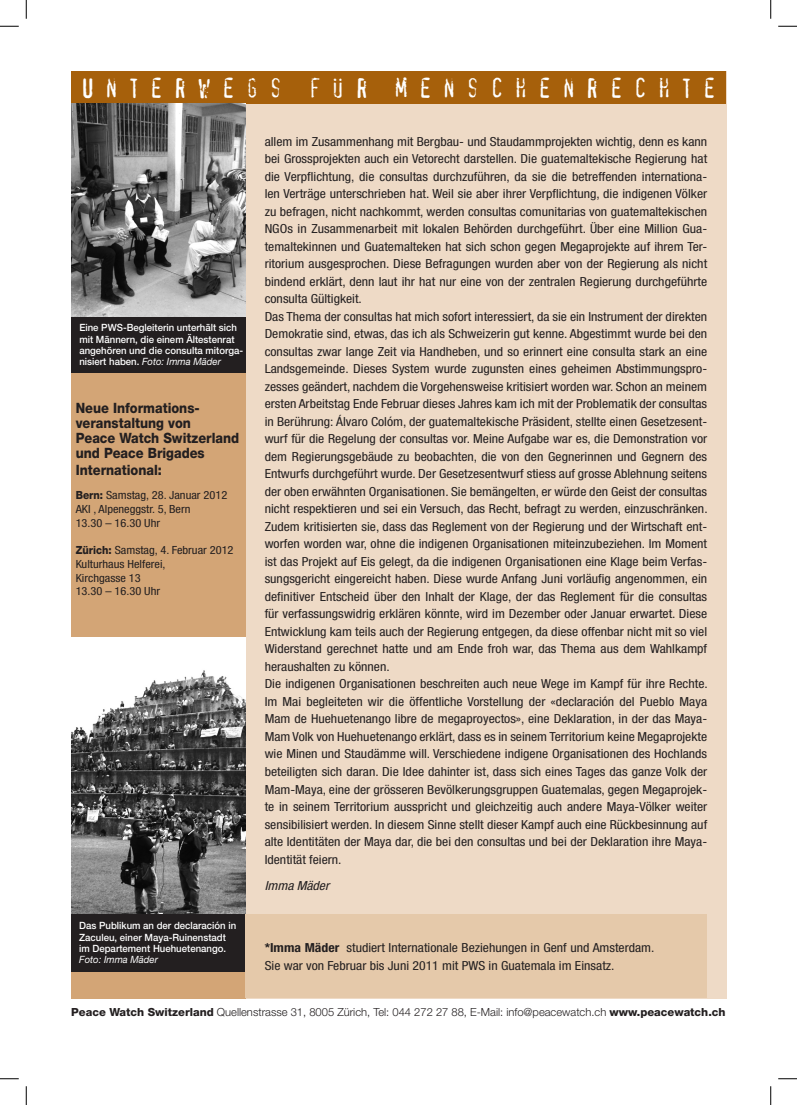
<style>
.page{position:relative;width:797px;height:1105px;background:#fff}
.page>*{position:absolute;margin:0;border:0;box-sizing:border-box;transform-origin:0 0}
.t1{font:26.5px "Confidential";letter-spacing:.4em;color:#fff}
.Mengensatz{font:800 14.25px/15px "Helvetica Neue LT";color:#231f20;scale:.9 1}
.Mengensatz-2{font:condensed 12.5px/17.5px "Helvetica Neue LT";color:#231f20;text-align:justify;scale:1.1 1}
.Mengensatz-3{font:italic condensed 12.5px "Helvetica Neue LT";color:#231f20;scale:1.1 1}
.Mengensatz-4{font:condensed 11.25px/13.8px "Helvetica Neue LT";color:#231f20;scale:1.1 1}
.Mengensatz-5{font:300 11.12px "Helvetica Neue LT";color:#231f20}
.Mengensatz-6{font:500 10px/11.2px "Helvetica Neue LT";color:#fff;scale:.96 1}
.Mengensatz-7{font:italic 10px "Helvetica Neue LT";color:#fff;scale:.96 1}
.s1{font-weight:400;font-style:italic}
.s2{font-weight:800;font-stretch:normal}
.s3{font-weight:700}
.s4{font-weight:800}
</style>
<div class="page">
<div style="left:71px;top:71px;width:655px;height:927px;background:#eedac6"></div>
<div style="left:71px;top:71px;width:174px;height:927px;background:#d3a576"></div>
<div style="left:71px;top:71px;width:654px;height:33px;background:#a6600b"></div>
<img style="left:71px;top:637px;width:174px;height:277px">
<img style="left:71px;top:104px;width:174px;height:213px">
<div style="left:71px;top:317px;width:174px;height:56px;background:#231f20"></div>
<div style="left:71px;top:914px;width:174px;height:58px;background:#231f20"></div>
<div style="left:245px;top:914px;width:462px;height:84px;background:#e5c9aa"></div>
<svg style="left:0;top:25px;width:19px;height:2px"></svg>
<svg style="left:778px;top:25px;width:19px;height:2px"></svg>
<svg style="left:0;top:1078px;width:19px;height:1px"></svg>
<svg style="left:778px;top:1078px;width:19px;height:1px"></svg>
<svg style="left:25px;top:0;width:2px;height:19px"></svg>
<svg style="left:25px;top:1086px;width:2px;height:19px"></svg>
<svg style="left:770px;top:0;width:1px;height:19px"></svg>
<svg style="left:770px;top:1086px;width:1px;height:19px"></svg>
<p class="t1" style="left:81px;top:77px;width:636px">UNTERWEGS FÜR MENSCHENRECHTE</p>
<p class="Mengensatz-6" style="left:79px;top:322px;width:172px">Eine PWS-Begleiterin unterhält sich mit Männern, die einem Ältestenrat angehören und die consulta mitorga&shy;nisiert haben. <span class="s1">Foto: Imma Mäder</span></p>
<p class="Mengensatz" style="left:76px;top:400px;width:183px">Neue Informations&shy;veranstaltung von<br>Peace Watch Switzerland und Peace Brigades</p>
<p class="Mengensatz" style="left:76px;top:463px;width:97px">International:</p>
<p class="Mengensatz-4" style="left:76px;top:488px;width:139px"><span class="s2">Bern:</span> Samstag, 28. Januar 2012<br>AKI , Alpeneggstr. 5, Bern</p>
<p class="Mengensatz-4" style="left:76px;top:516px;width:78px">13.30 – 16.30 Uhr</p>
<p class="Mengensatz-4" style="left:76px;top:543px;width:145px"><span class="s2">Zürich:</span> Samstag, 4. Februar 2012<br>Kulturhaus Helferei,</p>
<p class="Mengensatz-4" style="left:76px;top:571px;width:61px">Kirchgasse 13</p>
<p class="Mengensatz-4" style="left:76px;top:584px;width:78px">13.30 – 16.30 Uhr</p>
<p class="Mengensatz-6" style="left:79px;top:920px;width:165px">Das Publikum an der declaración in<br>Zaculeu, einer Maya-Ruinenstadt im Departement Huehuetenango.</p>
<p class="Mengensatz-7" style="left:79px;top:954px;width:84px">Foto: Imma Mäder</p>
<p class="Mengensatz-2" style="left:265px;top:133px;width:404px">allem im Zusammenhang mit Bergbau- und Staudammprojekten wichtig, denn es kann bei Grossprojekten auch ein Vetorecht darstellen. Die guatemaltekische Regierung hat die Verpflichtung, die consultas durchzuführen, da sie die betreffenden internationa&shy;len Verträge unterschrieben hat. Weil sie aber ihrer Verpflichtung, die indigenen Völker zu befragen, nicht nachkommt, werden consultas comunitarias von guatemaltekischen NGOs in Zusammenarbeit mit lokalen Behörden durchgeführt. Über eine Million Gua&shy;temaltekinnen und Guatemalteken hat sich schon gegen Megaprojekte auf ihrem Ter&shy;ritorium ausgesprochen. Diese Befragungen wurden aber von der Regierung als nicht bindend erklärt, denn laut ihr hat nur eine von der zentralen Regierung durchgeführte consulta Gültigkeit.</p>
<p class="Mengensatz-2" style="left:265px;top:308px;width:404px">Das Thema der consultas hat mich sofort interessiert, da sie ein Instrument der direkten Demokratie sind, etwas, das ich als Schweizerin gut kenne. Abgestimmt wurde bei den consultas zwar lange Zeit via Handheben, und so erinnert eine consulta stark an eine Landsgemeinde. Dieses System wurde zugunsten eines geheimen Abstimmungspro&shy;zesses geändert, nachdem die Vorgehensweise kritisiert worden war. Schon an meinem ersten Arbeitstag Ende Februar dieses Jahres kam ich mit der Problematik der consultas in Berührung: Álvaro Colóm, der guatemaltekische Präsident, stellte einen Gesetzesent&shy;wurf für die Regelung der consultas vor. Meine Aufgabe war es, die Demonstration vor dem Regierungsgebäude zu beobachten, die von den Gegnerinnen und Gegnern des Entwurfs durchgeführt wurde. Der Gesetzesentwurf stiess auf grosse Ablehnung seitens der oben erwähnten Organisationen. Sie bemängelten, er würde den Geist der consultas nicht respektieren und sei ein Versuch, das Recht, befragt zu werden, einzuschränken.<br>Zudem kritisierten sie, dass das Reglement von der Regierung und der Wirtschaft ent&shy;worfen worden war, ohne die indigenen Organisationen miteinzubeziehen. Im Moment ist das Projekt auf Eis gelegt, da die indigenen Organisationen eine Klage beim Verfas&shy;sungsgericht eingereicht haben. Diese wurde Anfang Juni vorläufig angenommen, ein definitiver Entscheid über den Inhalt der Klage, der das Reglement für die consultas für verfassungswidrig erklären könnte, wird im Dezember oder Januar erwartet. Diese Entwicklung kam teils auch der Regierung entgegen, da diese offenbar nicht mit so viel Widerstand gerechnet hatte und am Ende froh war, das Thema aus dem Wahlkampf heraushalten zu können.</p>
<p class="Mengensatz-2" style="left:265px;top:675px;width:404px">Die indigenen Organisationen beschreiten auch neue Wege im Kampf für ihre Rechte.<br>Im Mai begleiteten wir die öffentliche Vorstellung der «declaración del Pueblo Maya Mam de Huehuetenango libre de megaproyectos», eine Deklaration, in der das Maya-Mam Volk von Huehuetenango erklärt, dass es in seinem Territorium keine Megaprojekte wie Minen und Staudämme will. Verschiedene indigene Organisationen des Hochlands beteiligten sich daran. Die Idee dahinter ist, dass sich eines Tages das ganze Volk der Mam-Maya, eine der grösseren Bevölkerungsgruppen Guatemalas, gegen Megaprojek&shy;te in seinem Territorium ausspricht und gleichzeitig auch andere Maya-Völker weiter sensibilisiert werden. In diesem Sinne stellt dieser Kampf auch eine Rückbesinnung auf alte Identitäten der Maya dar, die bei den consultas und bei der Deklaration ihre Maya-Identität feiern.</p>
<p class="Mengensatz-3" style="left:265px;top:878px;width:60px">Imma Mäder</p>
<p class="Mengensatz-2" style="left:265px;top:939px;width:356px"><span class="s3">*Imma Mäder</span> studiert Internationale Beziehungen in Genf und Amsterdam.<br>Sie war von Februar bis Juni 2011 mit PWS in Guatemala im Einsatz.</p>
<p class="Mengensatz-5" style="left:71px;top:1005px;width:655px"><span class="s4">Peace Watch Switzerland</span> Quellenstrasse 31, 8005 Zürich, Tel: 044 272 27 88, E-Mail: info@peacewatch.ch <span class="s4">www.peacewatch.ch</span></p>
</div>
